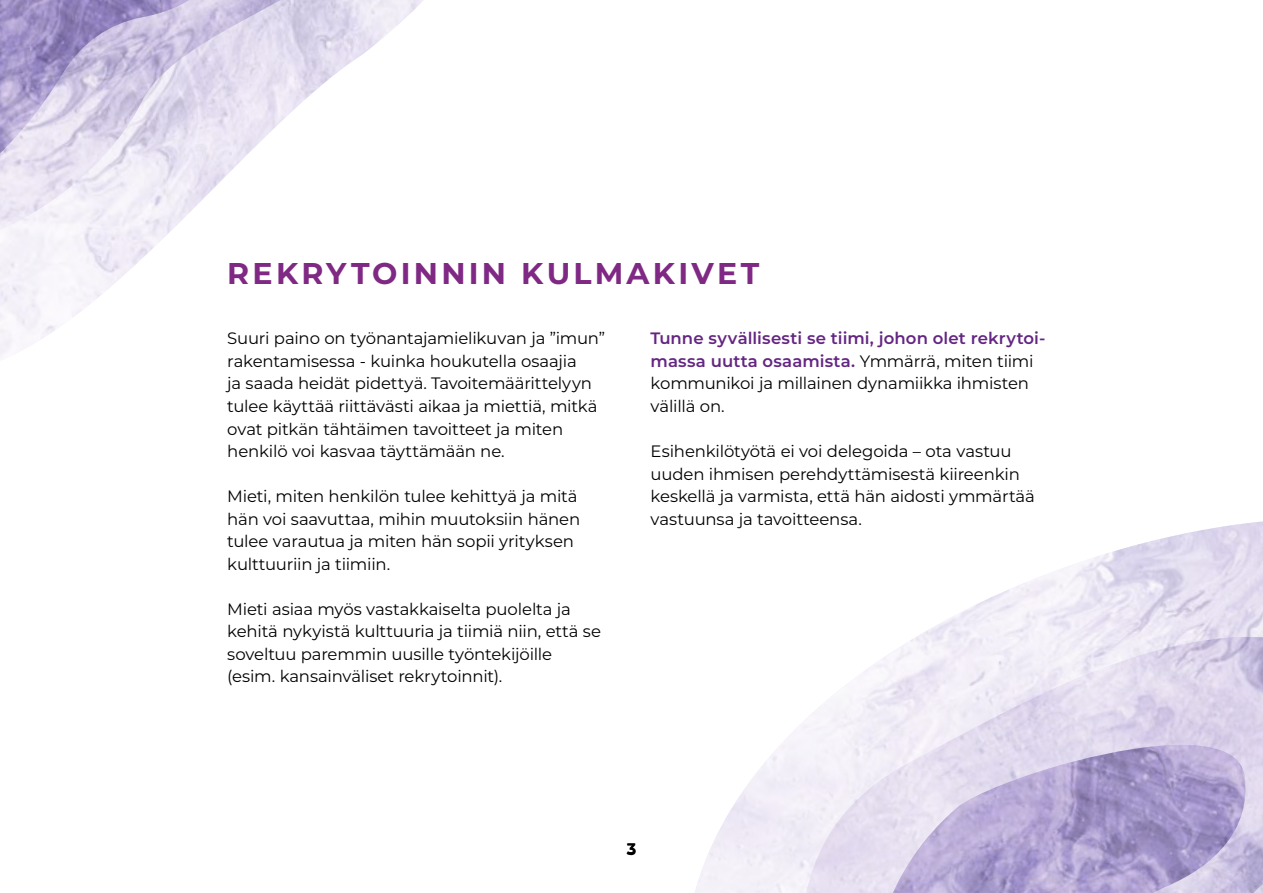
<style>
.page{position:relative;width:1263px;height:893px;background:#fff}
.page>*{position:absolute;margin:0;border:0;box-sizing:border-box;transform-origin:0 0}
.t1{font:700 30px "Montserrat";letter-spacing:.11em;color:#7f2884}
.L_Body{font:16.5px/22.5px "Montserrat";letter-spacing:-.01em;color:#000}
.t2{font:600 16.5px "Montserrat";color:#000}
.s1{font-weight:600;color:#642682}
.s2{font-weight:700;font-size:15px}
</style>
<div class="page">
<img style="left:695px;top:521px;width:568px;height:372px">
<svg style="left:786px;top:630px;width:477px;height:263px;fill:#f3f0f9"></svg>
<img style="left:790px;top:637px;width:473px;height:256px">
<svg style="left:810px;top:733px;width:441px;height:160px"></svg>
<img style="left:871px;top:745px;width:380px;height:148px">
<img style="left:0;top:0;width:423px;height:357px">
<svg style="left:0;top:0;width:385px;height:249px"></svg>
<img style="left:0;top:0;width:297px;height:231px">
<svg style="left:0;top:0;width:229px;height:190px;background:#e6e1f0"></svg>
<img style="left:0;top:0;width:199px;height:156px">
<h2 class="t1" style="left:227px;top:252px;width:533px">REKRYTOINNIN KULMAKIVET</h2>
<p class="L_Body" style="left:227px;top:327px;width:379px">Suuri paino on työnantajamielikuvan ja ”imun” rakentamisessa - kuinka houkutella osaajia<br>ja saada heidät pidettyä. Tavoitemäärittelyyn tulee käyttää riittävästi aikaa ja miettiä, mitkä ovat pitkän tähtäimen tavoitteet ja miten henkilö voi kasvaa täyttämään ne.</p>
<p class="L_Body" style="left:227px;top:484px;width:354px">Mieti, miten henkilön tulee kehittyä ja mitä hän voi saavuttaa, mihin muutoksiin hänen tulee varautua ja miten hän sopii yrityksen kulttuuriin ja tiimiin.</p>
<p class="L_Body" style="left:227px;top:597px;width:375px">Mieti asiaa myös vastakkaiselta puolelta ja kehitä nykyistä kulttuuria ja tiimiä niin, että se soveltuu paremmin uusille työntekijöille (esim. kansainväliset rekrytoinnit).</p>
<p class="L_Body" style="left:651px;top:327px;width:396px"><span class="s1">Tunne syvällisesti se tiimi, johon olet rekrytoi&shy;massa uutta osaamista.</span> Ymmärrä, miten tiimi kommunikoi ja millainen dynamiikka ihmisten välillä on.</p>
<p class="L_Body" style="left:651px;top:439px;width:386px">Esihenkilötyötä ei voi delegoida – ota vastuu uuden ihmisen perehdyttämisestä kiireenkin keskellä ja varmista, että hän aidosti ymmärtää vastuunsa ja tavoitteensa.</p>
<p class="t2" style="left:627px;top:837px;width:11px">3<span class="s2">3</span></p>
</div>
